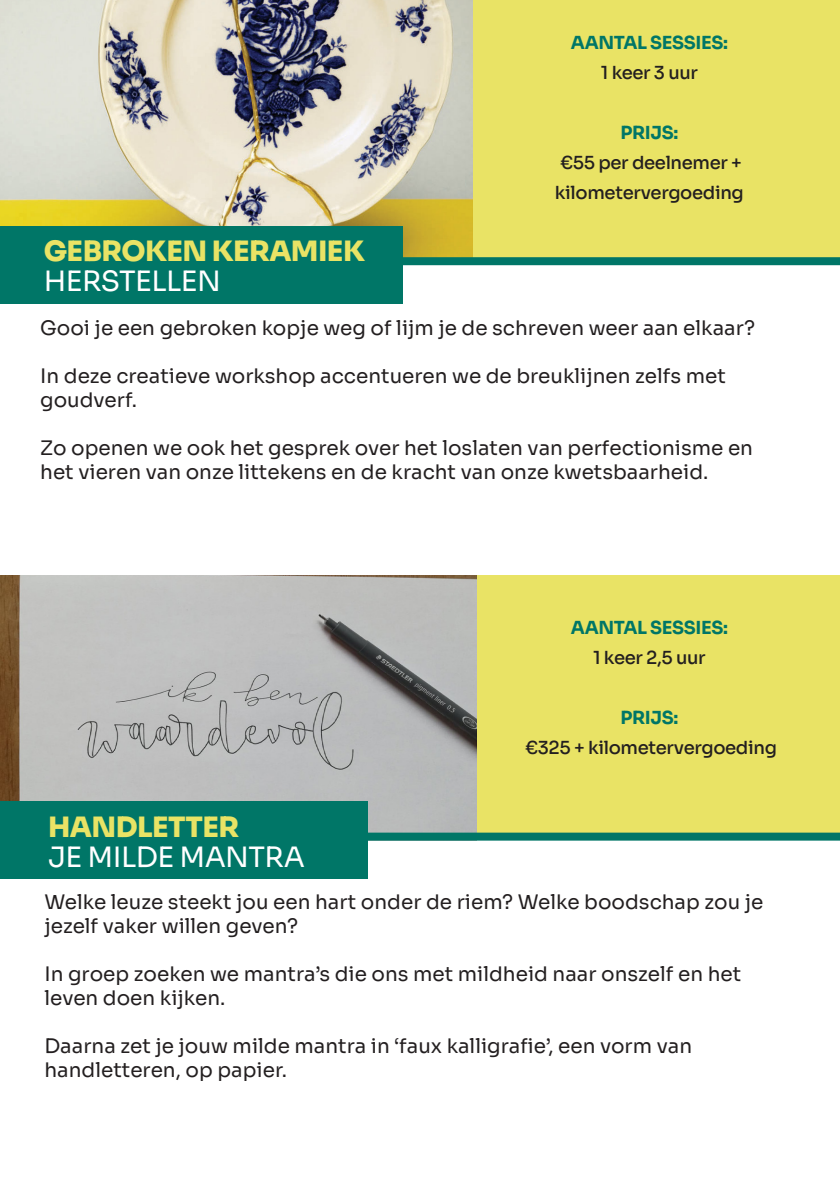
<style>
.page{position:relative;width:840px;height:1191px;background:#fff}
.page>*{position:absolute;margin:0;border:0;box-sizing:border-box;transform-origin:0 0}
.Cover_Big_Header{font:800 28px "Sora";letter-spacing:-.02em;color:#e9e365}
.Cover_Big_Header-2{font:28px "Sora";letter-spacing:-.02em;color:#fff}
.t1{font:20px/24px "Sora";color:#231f20}
.Cover_Big_Header-3{font:500 18px/30px "Sora";letter-spacing:-.02em;color:#231f20;text-align:center}
.Cover_Big_Header-4{font:700 18px "Sora";letter-spacing:-.02em;color:#007667}
</style>
<div class="page">
<div style="left:476px;top:575px;width:363px;height:265px;background:#e9e365"></div>
<div style="left:462px;top:0;width:377px;height:263px;background:#e9e365"></div>
<img style="left:0;top:0;width:472px;height:257px">
<div style="left:0;top:226px;width:402px;height:77px;background:#007667"></div>
<div style="left:390px;top:257px;width:449px;height:8px;background:#007667"></div>
<img style="left:0;top:575px;width:476px;height:257px">
<div style="left:0;top:802px;width:367px;height:77px;background:#007667"></div>
<div style="left:358px;top:832px;width:481px;height:8px;background:#007667"></div>
<p class="Cover_Big_Header-4" style="left:570px;top:27px;width:159px">AANTAL SESSIES:</p>
<p class="Cover_Big_Header-3" style="left:600px;top:55px;width:99px">1 keer 3 uur</p>
<p class="Cover_Big_Header" style="left:44px;top:228px;width:322px">GEBROKEN KERAMIEK</p>
<p class="Cover_Big_Header-2" style="left:44px;top:258px;width:178px">HERSTELLEN</p>
<p class="Cover_Big_Header-4" style="left:620px;top:117px;width:59px">PRIJS:</p>
<p class="Cover_Big_Header-3" style="left:554px;top:145px;width:190px">€55 per deelnemer + kilometervergoeding</p>
<p class="t1" style="left:40px;top:314px;width:716px">Gooi je een gebroken kopje weg of lijm je de schreven weer aan elkaar?</p>
<p class="t1" style="left:40px;top:362px;width:686px">In deze creatieve workshop accentueren we de breuklijnen zelfs met goudverf.</p>
<p class="t1" style="left:40px;top:434px;width:714px">Zo openen we ook het gesprek over het loslaten van perfectionisme en het vieren van onze littekens en de kracht van onze kwetsbaarheid.</p>
<p class="Cover_Big_Header-4" style="left:570px;top:613px;width:159px">AANTAL SESSIES:</p>
<p class="Cover_Big_Header-3" style="left:592px;top:641px;width:114px">1 keer 2,5 uur</p>
<p class="Cover_Big_Header-4" style="left:620px;top:703px;width:59px">PRIJS:</p>
<p class="Cover_Big_Header-3" style="left:525px;top:731px;width:253px">€325 + kilometervergoeding</p>
<p class="Cover_Big_Header" style="left:48px;top:803px;width:192px">HANDLETTER</p>
<p class="Cover_Big_Header-2" style="left:48px;top:833px;width:258px">JE MILDE MANTRA</p>
<p class="t1" style="left:44px;top:888px;width:720px">Welke leuze steekt jou een hart onder de riem? Welke boodschap zou je jezelf vaker willen geven?</p>
<p class="t1" style="left:44px;top:960px;width:698px">In groep zoeken we mantra’s die ons met mildheid naar onszelf en het leven doen kijken.</p>
<p class="t1" style="left:44px;top:1032px;width:649px">Daarna zet je jouw milde mantra in ‘faux kalligrafie’, een vorm van handletteren, op papier.</p>
</div>
